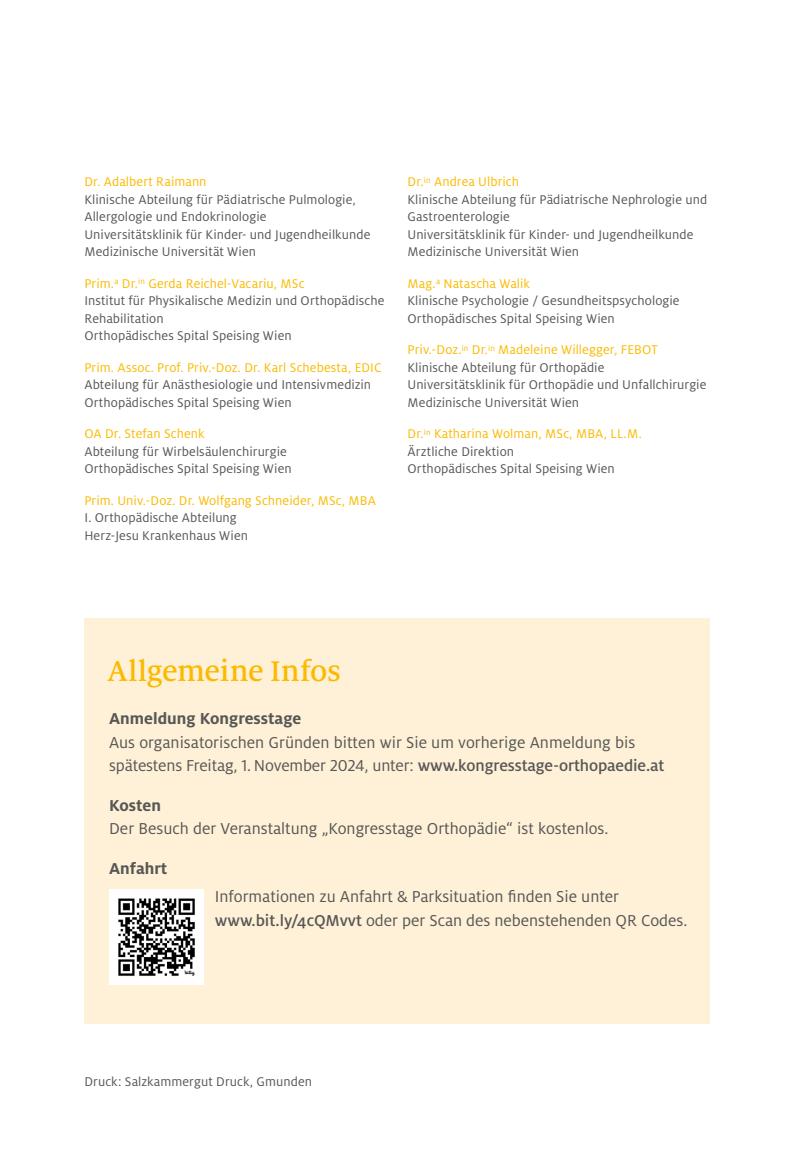
<style>
.page{position:relative;width:794px;height:1166px;background:#fff}
.page>*{position:absolute;margin:0;border:0;box-sizing:border-box;transform-origin:0 0}
.Titel{font:500 31.5px "Milo Serif OT";letter-spacing:-.015em;color:#fbba00}
.Fließtext{font:17.5px/23.6px "Milo OT";color:#575756}
.Fließtext-2{font:700 17.5px "Milo OT";color:#575756}
.referenten_zeilenabstand_grau{font:14px/17.5px "Milo OT";letter-spacing:.005em;color:#575756}
.referenten_zeilenabstand_grau-2{font:14px/17.5px "Milo OT";letter-spacing:.005em;color:#fbba00}
.s1{color:#575756}
.s2{font-weight:500}
</style>
<div class="page">
<div style="left:84px;top:618px;width:625px;height:406px;background:#fff1d7"></div>
<img style="left:109px;top:890px;width:95px;height:94px">
<p class="referenten_zeilenabstand_grau-2" style="left:84px;top:173px;width:124px">Dr. Adalbert Raimann</p>
<p class="referenten_zeilenabstand_grau" style="left:84px;top:191px;width:287px">Klinische Abteilung für Pädiatrische Pulmologie, Allergologie und Endokrinologie<br>Universitätsklinik für Kinder- und Jugendheilkunde Medizinische Universität Wien</p>
<p class="referenten_zeilenabstand_grau-2" style="left:84px;top:275px;width:222px">Prim.<sup>a</sup> Dr.<sup>in</sup> Gerda Reichel-Vacariu, MSc</p>
<p class="referenten_zeilenabstand_grau" style="left:84px;top:292px;width:301px">Institut für Physikalische Medizin und Orthopädische<br>Rehabilitation<br>Orthopädisches Spital Speising Wien</p>
<p class="referenten_zeilenabstand_grau-2" style="left:84px;top:359px;width:299px">Prim. Assoc. Prof. Priv.-Doz. Dr. Karl Schebesta, EDIC</p>
<p class="referenten_zeilenabstand_grau" style="left:84px;top:376px;width:288px">Abteilung für Anästhesiologie und Intensivmedizin</p>
<p class="referenten_zeilenabstand_grau" style="left:84px;top:394px;width:209px">Orthopädisches Spital Speising Wien</p>
<p class="referenten_zeilenabstand_grau-2" style="left:84px;top:425px;width:122px">OA Dr. Stefan Schenk</p>
<p class="referenten_zeilenabstand_grau" style="left:84px;top:443px;width:209px">Abteilung für Wirbelsäulenchirurgie<br>Orthopädisches Spital Speising Wien</p>
<p class="referenten_zeilenabstand_grau-2" style="left:84px;top:492px;width:293px">Prim. Univ.-Doz. Dr. Wolfgang Schneider, MSc, MBA</p>
<p class="referenten_zeilenabstand_grau" style="left:84px;top:509px;width:154px">I. Orthopädische Abteilung</p>
<p class="referenten_zeilenabstand_grau" style="left:84px;top:527px;width:165px">Herz-Jesu Krankenhaus Wien</p>
<p class="referenten_zeilenabstand_grau-2" style="left:407px;top:173px;width:113px">Dr.<sup>in</sup> Andrea Ulbrich</p>
<p class="referenten_zeilenabstand_grau" style="left:407px;top:191px;width:301px">Klinische Abteilung für Pädiatrische Nephrologie und Gastroenterologie<br>Universitätsklinik für Kinder- und Jugendheilkunde Medizinische Universität Wien</p>
<p class="referenten_zeilenabstand_grau-2" style="left:407px;top:275px;width:124px">Mag.<sup>a</sup> Natascha Walik</p>
<p class="referenten_zeilenabstand_grau" style="left:407px;top:292px;width:273px">Klinische Psychologie / Gesundheitspsychologie<br>Orthopädisches Spital Speising Wien</p>
<p class="referenten_zeilenabstand_grau-2" style="left:407px;top:341px;width:252px">Priv.-Doz.<sup>in</sup> Dr.<sup>in</sup> Madeleine Willegger, FEBOT<br><span class="s1">Klinische Abteilung für Orthopädie</span></p>
<p class="referenten_zeilenabstand_grau" style="left:407px;top:376px;width:300px">Universitätsklinik für Orthopädie und Unfallchirurgie<br>Medizinische Universität Wien</p>
<p class="referenten_zeilenabstand_grau-2" style="left:407px;top:425px;width:236px">Dr.<sup>in</sup> Katharina Wolman, MSc, MBA, LL.M.</p>
<p class="referenten_zeilenabstand_grau" style="left:407px;top:443px;width:209px">Ärztliche Direktion<br>Orthopädisches Spital Speising Wien</p>
<p class="Titel" style="left:107px;top:653px;width:235px">Allgemeine Infos</p>
<p class="Fließtext-2" style="left:109px;top:709px;width:194px">Anmeldung Kongresstage</p>
<p class="Fließtext" style="left:109px;top:730px;width:527px">Aus organisatorischen Gründen bitten wir Sie um vorherige Anmeldung bis</p>
<p class="Fließtext" style="left:109px;top:754px;width:557px">spätestens Freitag, 1. November 2024, unter: <span class="s2">www.kongresstage-orthopaedie.at</span></p>
<p class="Fließtext-2" style="left:109px;top:795px;width:53px">Kosten</p>
<p class="Fließtext" style="left:109px;top:817px;width:500px">Der Besuch der Veranstaltung „Kongresstage Orthopädie“ ist kostenlos.</p>
<p class="Fließtext-2" style="left:109px;top:858px;width:60px">Anfahrt</p>
<p class="Fließtext" style="left:215px;top:885px;width:474px">Informationen zu Anfahrt &amp; Parksituation finden Sie unter <span class="s2">www.bit.ly/4cQMvvt</span> oder per Scan des nebenstehenden QR Codes.</p>
<p class="referenten_zeilenabstand_grau" style="left:84px;top:1072px;width:229px">Druck: Salzkammergut Druck, Gmunden</p>
</div>
